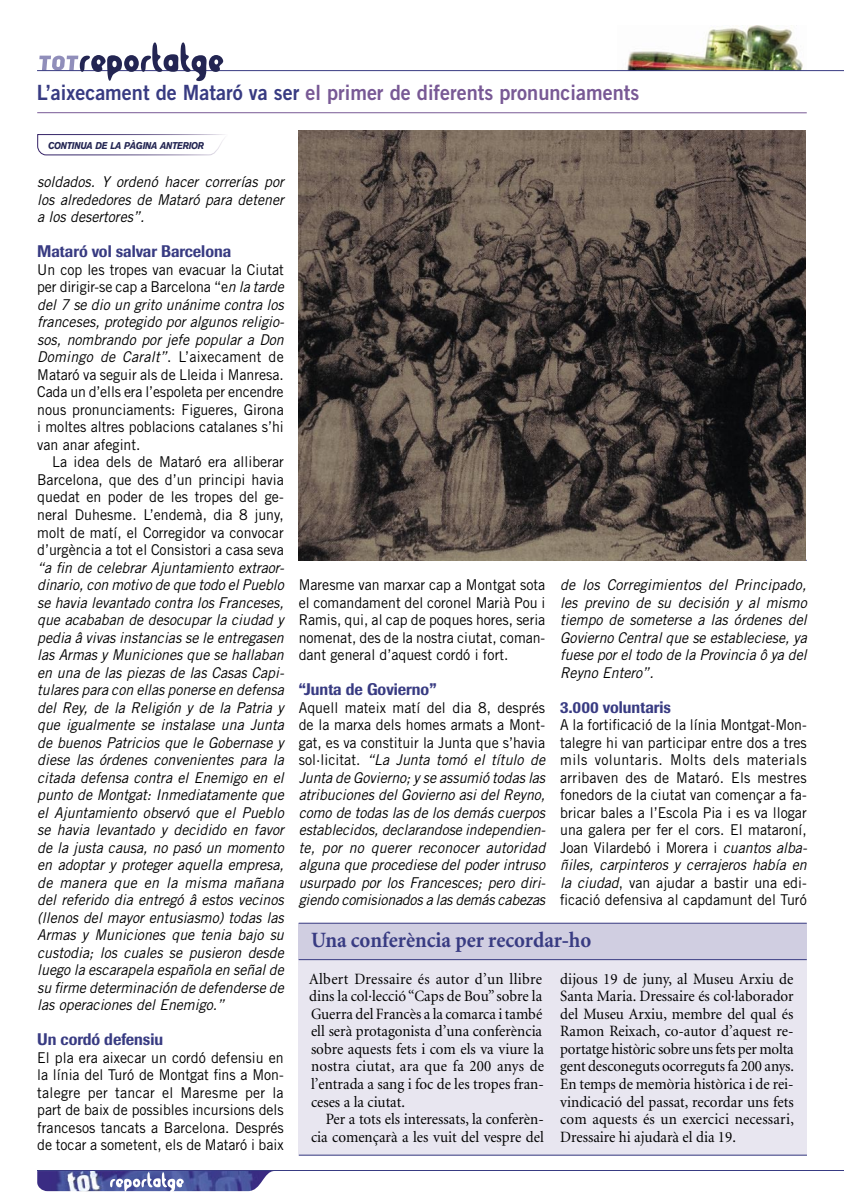
<style>
.page{position:relative;width:844px;height:1201px;background:#fff}
.page>*{position:absolute;margin:0;border:0;box-sizing:border-box;transform-origin:0 0}
.TITULAR_Minion_1col{font:700 21.88px "Minion";color:#383b82;scale:.95 1}
.TITULAR_Trade_1_Cols{font:21px "Trade Gothic Bold Two";color:#785995;scale:.95 1}
.TITOLETS_imago{font:500 16.62px "Imago";color:#383b82;scale:.9 1}
.TEXT_Minion{font:15.75px/17.5px "Minion";color:#000;text-align:right;scale:.95 1}
.TEXT_Minion_1er{font:15.75px/17.5px "Minion";color:#000;scale:.95 1}
.TEXT_Trade_1er{font:14.88px/17.5px "Trade Gothic";color:#000;text-align:justify;scale:.95 1}
.TEXT_Trade{font:italic 14.88px/17.5px "Trade Gothic";color:#000;text-align:justify;scale:.95 1}
.TEXT_Trade_1er-2{font:italic 14.88px/17.5px "Trade Gothic";color:#000;text-align:justify;scale:.95 1}
.t1{font:italic 700 9.8px "Akzidenz Grotesk BE";letter-spacing:-.035em;color:#232552;scale:.9 1}
.s1{color:#383b82}
.s2{font-style:italic}
.s3{font-style:normal}
</style>
<div class="page">
<img style="left:627px;top:26px;width:176px;height:44px">
<hr style="left:37px;top:70px;width:806px;height:1px;background:#383b82">
<hr style="left:37px;top:112px;width:769px;height:1px;background:#785995">
<svg style="left:37px;top:134px;width:188px;height:22px"></svg>
<svg style="left:39px;top:42px;width:184px;height:39px"></svg>
<img style="left:37px;top:1171px;width:237px;height:20px">
<hr style="left:37px;top:1170px;width:806px;height:1px;background:#383b82">
<svg style="left:110px;top:1172px;width:74px;height:20px"></svg>
<hr style="left:298px;top:560px;width:508px;height:1px;background:#383b82">
<div style="left:298px;top:930px;width:508px;height:225px;background:#e8e6f0"></div>
<div style="left:298px;top:923px;width:508px;height:36px;background:#d0cee1"></div>
<hr style="left:298px;top:959px;width:508px;height:1px;background:#383b82">
<hr style="left:299px;top:1154px;width:507px;height:1px;background:#383b82">
<img style="left:298px;top:130px;width:507px;height:430px">
<hr style="left:298px;top:923px;width:508px;height:1px;background:#383b82">
<p class="TITULAR_Trade_1_Cols" style="left:37px;top:79px;width:635px"><span class="s1">L’aixecament de Mataró va ser</span> el primer de diferents pronunciaments</p>
<p class="t1" style="left:48px;top:140px;width:175px">CONTINUA DE LA PÀGINA ANTERIOR</p>
<p class="TEXT_Trade_1er-2" style="left:37px;top:173px;width:261px">soldados. Y ordenó hacer correrías por los alrededores de Mataró para detener a los desertores”.</p>
<p class="TITOLETS_imago" style="left:37px;top:241px;width:217px">Mataró vol salvar Barcelona</p>
<p class="TEXT_Trade_1er" style="left:37px;top:261px;width:261px">Un cop les tropes van evacuar la Ciutat per dirigir-se cap a Barcelona “e<span class="s2">n la tarde del 7 se dio un grito unánime contra los franceses, protegido por algunos religio&shy;sos, nombrando por jefe popular a Don Domingo de Caralt”</span>. L’aixecament de Mataró va seguir als de Lleida i Manresa.<br>Cada un d’ells era l’espoleta per encendre nous pronunciaments: Figueres, Girona i moltes altres poblacions catalanes s’hi van anar afegint.</p>
<p class="TEXT_Trade" style="left:37px;top:453px;width:261px;text-indent:15px"><span class="s3">La idea dels de Mataró era alliberar Barcelona, que des d’un principi havia quedat en poder de les tropes del ge&shy;neral Duhesme. L’endemà, dia 8 juny, molt de matí, el Corregidor va convocar d’urgència a tot el Consistori a casa seva </span>“a fin de celebrar Ajuntamiento extraor&shy;dinario, con motivo de que todo el Pueblo se havia levantado contra los Franceses, que acababan de desocupar la ciudad y pedia â vivas instancias se le entregasen las Armas y Municiones que se hallaban en una de las piezas de las Casas Capi&shy;tulares para con ellas ponerse en defensa del Rey, de la Religión y de la Patria y que igualmente se instalase una Junta de buenos Patricios que le Gobernase y diese las órdenes convenientes para la citada defensa contra el Enemigo en el punto de Montgat: Inmediatamente que el Ajuntamiento observó que el Pueblo se havia levantado y decidido en favor de la justa causa, no pasó un momento en adoptar y proteger aquella empresa, de manera que en la misma mañana del referido dia entregó â estos vecinos (llenos del mayor entusiasmo) todas las Armas y Municiones que tenia bajo su custodia; los cuales se pusieron desde luego la escarapela española en señal de su firme determinación de defenderse de las operaciones del Enemigo.”</p>
<p class="TITOLETS_imago" style="left:37px;top:1029px;width:141px">Un cordó defensiu</p>
<p class="TEXT_Trade_1er" style="left:37px;top:1048px;width:261px">El pla era aixecar un cordó defensiu en la línia del Turó de Montgat fins a Mon&shy;talegre per tancar el Maresme per la part de baix de possibles incursions dels francesos tancats a Barcelona. Després de tocar a sometent, els de Mataró i baix</p>
<p class="TEXT_Trade_1er" style="left:298px;top:576px;width:261px">Maresme van marxar cap a Montgat sota el comandament del coronel Marià Pou i Ramis, qui, al cap de poques hores, seria nomenat, des de la nostra ciutat, coman&shy;dant general d’aquest cordó i fort.</p>
<p class="TITOLETS_imago" style="left:298px;top:679px;width:155px">“Junta de Govierno”</p>
<p class="TEXT_Trade_1er-2" style="left:298px;top:698px;width:261px"><span class="s3">Aquell mateix matí del dia 8, després de la marxa dels homes armats a Mont&shy;gat, es va constituir la Junta que s’havia sol·licitat.</span> “La Junta tomó el título de Junta de Govierno; y se assumió todas las atribuciones del Govierno asi del Reyno, como de todas las de los demás cuerpos establecidos, declarandose independien&shy;te, por no querer reconocer autoridad alguna que procediese del poder intruso usurpado por los Francesces; pero diri&shy;giendo comisionados a las demás cabezas</p>
<p class="TEXT_Trade_1er-2" style="left:560px;top:576px;width:261px">de los Corregimientos del Principado, les previno de su decisión y al mismo tiempo de someterse a las órdenes del Govierno Central que se estableciese, ya fuese por el todo de la Provincia ô ya del Reyno Entero”.</p>
<p class="TITOLETS_imago" style="left:560px;top:696px;width:124px">3.000 voluntaris</p>
<p class="TEXT_Trade_1er" style="left:560px;top:716px;width:261px">A la fortificació de la línia Montgat-Mon&shy;talegre hi van participar entre dos a tres mils voluntaris. Molts dels materials arribaven des de Mataró. Els mestres fonedors de la ciutat van començar a fa&shy;bricar bales a l’Escola Pia i es va llogar una galera per fer el cors. El mataroní, Joan Vilardebó i Morera i <span class="s2">cuantos alba&shy;ñiles, carpinteros y cerrajeros había en la ciudad</span>, van ajudar a bastir una edi&shy;ficació defensiva al capdamunt del Turó</p>
<p class="TITULAR_Minion_1col" style="left:311px;top:929px;width:296px">Una conferència per recordar-ho</p>
<p class="TEXT_Minion" style="left:560px;top:970px;width:248px;text-align:justify">dijous 19 de juny, al Museu Arxiu de Santa Maria. Dressaire és col·laborador del Museu Arxiu, membre del qual és Ramon Reixach, co-autor d’aquest re&shy;portatge històric sobre uns fets per molta gent desconeguts ocorreguts fa 200 anys.<br>En temps de memòria històrica i de rei&shy;vindicació del passat, recordar uns fets com aquests és un exercici necessari, Dressaire hi ajudarà el dia 19.</p>
<p class="TEXT_Minion_1er" style="left:309px;top:970px;width:249px">Albert Dressaire és autor d’un llibre dins la col·lecció “Caps de Bou” sobre la Guerra del Francès a la comarca i també ell serà protagonista d’una conferència sobre aquests fets i com els va viure la nostra ciutat, ara que fa 200 anys de l’entrada a sang i foc de les tropes fran&shy;ceses a la ciutat.</p>
<p class="TEXT_Minion" style="left:311px;top:1110px;width:247px">Per a tots els interessats, la conferèn&shy;cia començarà a les vuit del vespre del</p>
</div>
